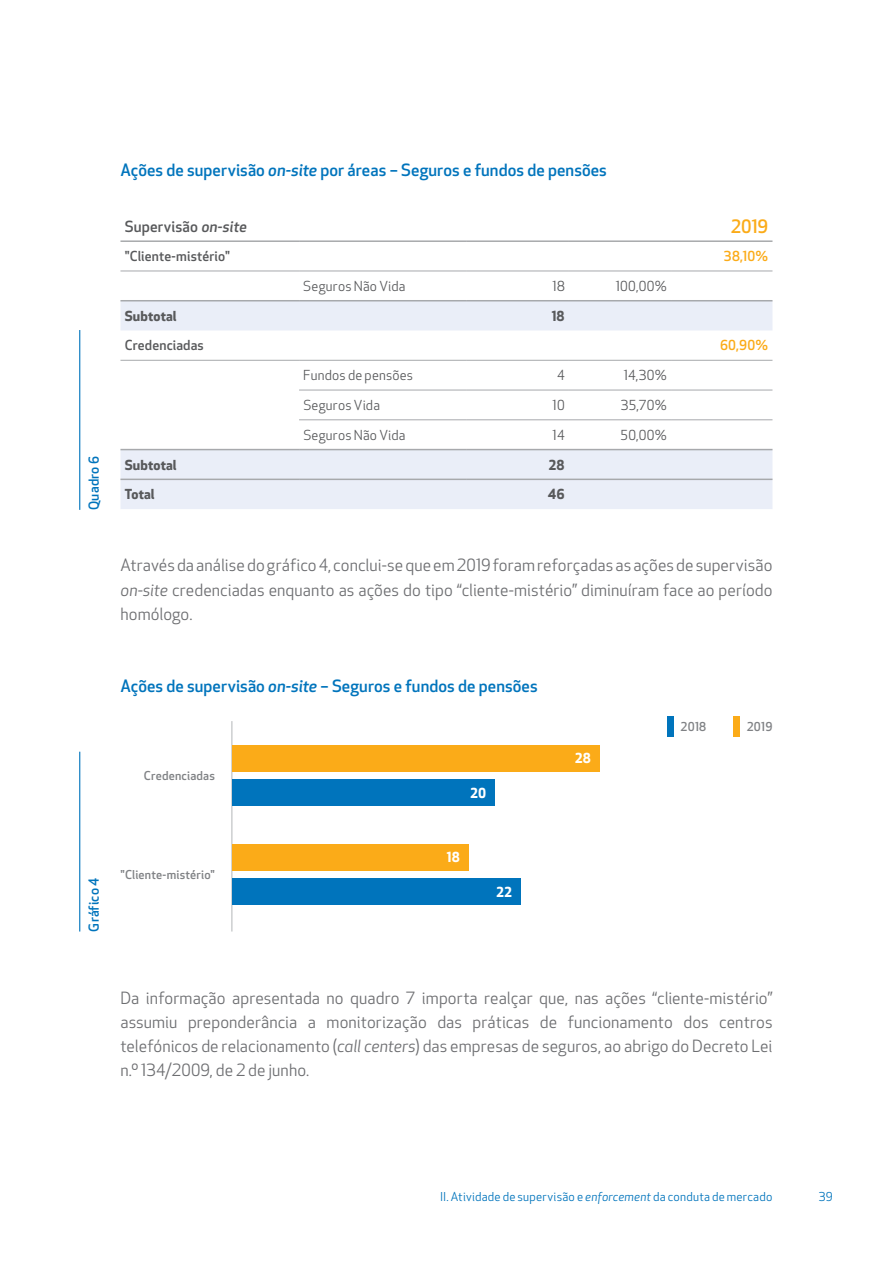
<style>
.page{position:relative;width:893px;height:1263px;background:#fff}
.page>*{position:absolute;margin:0;border:0;box-sizing:border-box;transform-origin:0 0}
.t1{font:500 18px "Apex New";color:#fbab18}
.t2{font:16.5px/24px "Apex New";letter-spacing:.005em;color:#6d6e71;text-align:justify}
.t3{font:500 16.5px "Apex New";letter-spacing:.005em;color:#0074bc}
.t4{font:500 15px "Apex New";letter-spacing:.01em;color:#58595b}
.t5{font:13.5px "Apex New";letter-spacing:.015em;color:#58595b}
.t6{font:500 13.5px "Apex New";letter-spacing:.01em;color:#58595b}
.t7{font:700 13.5px "Apex New";letter-spacing:.01em;color:#58595b}
.t8{font:500 13.5px "Apex New";letter-spacing:.015em;color:#0074bc}
.t9{font:500 13.5px "Apex New";letter-spacing:.015em;color:#fbab18}
.t10{font:700 13.5px "Apex New";color:#fff}
.t11{font:12px "Apex New";letter-spacing:.02em;color:#0074bc}
.t12{font:500 12px "Apex New";letter-spacing:.015em;color:#808285}
.s1{font-style:italic}
</style>
<div class="page">
<hr style="left:79px;top:330px;width:1px;height:180px;background:#0074bc">
<svg style="left:120px;top:301px;width:652px;height:208px"></svg>
<hr style="left:299px;top:390px;width:168px;height:1px;background:#a7a9ac">
<hr style="left:467px;top:390px;width:102px;height:1px;background:#a7a9ac">
<hr style="left:569px;top:390px;width:102px;height:1px;background:#a7a9ac">
<hr style="left:671px;top:390px;width:101px;height:1px;background:#a7a9ac">
<hr style="left:299px;top:420px;width:168px;height:1px;background:#a7a9ac">
<hr style="left:467px;top:420px;width:102px;height:1px;background:#a7a9ac">
<hr style="left:569px;top:420px;width:102px;height:1px;background:#a7a9ac">
<hr style="left:671px;top:420px;width:101px;height:1px;background:#a7a9ac">
<hr style="left:120px;top:300px;width:179px;height:1px;background:#a7a9ac">
<hr style="left:299px;top:300px;width:168px;height:1px;background:#a7a9ac">
<hr style="left:467px;top:300px;width:102px;height:1px;background:#a7a9ac">
<hr style="left:569px;top:300px;width:102px;height:1px;background:#a7a9ac">
<hr style="left:671px;top:300px;width:101px;height:1px;background:#a7a9ac">
<hr style="left:120px;top:449px;width:179px;height:1px;background:#a7a9ac">
<hr style="left:299px;top:449px;width:168px;height:1px;background:#a7a9ac">
<hr style="left:467px;top:449px;width:102px;height:1px;background:#a7a9ac">
<hr style="left:569px;top:449px;width:102px;height:1px;background:#a7a9ac">
<hr style="left:671px;top:449px;width:101px;height:1px;background:#a7a9ac">
<hr style="left:120px;top:479px;width:179px;height:1px;background:#a7a9ac">
<hr style="left:299px;top:479px;width:168px;height:1px;background:#a7a9ac">
<hr style="left:467px;top:479px;width:102px;height:1px;background:#a7a9ac">
<hr style="left:569px;top:479px;width:102px;height:1px;background:#a7a9ac">
<hr style="left:671px;top:479px;width:101px;height:1px;background:#a7a9ac">
<hr style="left:120px;top:271px;width:179px;height:1px;background:#a7a9ac">
<hr style="left:299px;top:271px;width:168px;height:1px;background:#a7a9ac">
<hr style="left:467px;top:271px;width:102px;height:1px;background:#a7a9ac">
<hr style="left:569px;top:271px;width:102px;height:1px;background:#a7a9ac">
<hr style="left:671px;top:271px;width:101px;height:1px;background:#a7a9ac">
<hr style="left:120px;top:360px;width:179px;height:1px;background:#a7a9ac">
<hr style="left:299px;top:360px;width:168px;height:1px;background:#a7a9ac">
<hr style="left:467px;top:360px;width:102px;height:1px;background:#a7a9ac">
<hr style="left:569px;top:360px;width:102px;height:1px;background:#a7a9ac">
<hr style="left:671px;top:360px;width:101px;height:1px;background:#a7a9ac">
<hr style="left:120px;top:240px;width:179px;height:2px;background:#a7a9ac">
<hr style="left:299px;top:240px;width:168px;height:2px;background:#a7a9ac">
<hr style="left:467px;top:240px;width:102px;height:2px;background:#a7a9ac">
<hr style="left:569px;top:240px;width:102px;height:2px;background:#a7a9ac">
<hr style="left:671px;top:240px;width:101px;height:2px;background:#a7a9ac">
<hr style="left:231px;top:721px;width:1px;height:210px;background:#bcbec0">
<hr style="left:79px;top:752px;width:1px;height:179px;background:#0074bc">
<div style="left:232px;top:745px;width:368px;height:27px;background:#fbab18"></div>
<div style="left:232px;top:779px;width:263px;height:27px;background:#0074bc"></div>
<div style="left:232px;top:844px;width:236px;height:26px;background:#fbab18"></div>
<div style="left:232px;top:878px;width:289px;height:27px;background:#0074bc"></div>
<div style="left:667px;top:717px;width:7px;height:20px;background:#0074bc"></div>
<div style="left:734px;top:717px;width:6px;height:20px;background:#fbab18"></div>
<p class="t8" style="left:85px;top:510px;width:55px;rotate:-90deg">Quadro 6</p>
<p class="t3" style="left:120px;top:159px;width:488px">Ações de supervisão <span class="s1">on-site</span> por áreas – Seguros e fundos de pensões</p>
<p class="t4" style="left:125px;top:216px;width:126px">Supervisão on-site</p>
<p class="t1" style="left:731px;top:214px;width:39px">2019</p>
<p class="t6" style="left:125px;top:247px;width:107px">"Cliente-mistério"</p>
<p class="t9" style="left:724px;top:247px;width:46px">38,10%</p>
<p class="t5" style="left:303px;top:277px;width:104px">Seguros Não Vida</p>
<p class="t5" style="left:552px;top:277px;width:14px">18</p>
<p class="t5" style="left:616px;top:277px;width:52px">100,00%</p>
<p class="t7" style="left:125px;top:306px;width:53px">Subtotal</p>
<p class="t7" style="left:552px;top:306px;width:14px">18</p>
<p class="t6" style="left:125px;top:336px;width:81px">Credenciadas</p>
<p class="t9" style="left:720px;top:336px;width:50px">60,90%</p>
<p class="t5" style="left:303px;top:367px;width:111px">Fundos de pensões</p>
<p class="t5" style="left:557px;top:367px;width:9px">4</p>
<p class="t5" style="left:624px;top:367px;width:45px">14,30%</p>
<p class="t5" style="left:303px;top:397px;width:78px">Seguros Vida</p>
<p class="t5" style="left:553px;top:397px;width:14px">10</p>
<p class="t5" style="left:621px;top:397px;width:47px">35,70%</p>
<p class="t5" style="left:303px;top:426px;width:104px">Seguros Não Vida</p>
<p class="t5" style="left:553px;top:426px;width:14px">14</p>
<p class="t5" style="left:620px;top:426px;width:48px">50,00%</p>
<p class="t7" style="left:125px;top:455px;width:53px">Subtotal</p>
<p class="t7" style="left:548px;top:455px;width:18px">28</p>
<p class="t7" style="left:125px;top:485px;width:31px">Total</p>
<p class="t7" style="left:548px;top:485px;width:18px">46</p>
<p class="t2" style="left:120px;top:553px;width:654px">Através da análise do gráfico 4, conclui-se que em 2019 foram reforçadas as ações de supervisão <span class="s1">on-site</span> credenciadas enquanto as ações do tipo “cliente-mistério” diminuíram face ao período homólogo.</p>
<p class="t3" style="left:120px;top:674px;width:419px">Ações de supervisão <span class="s1">on-site</span> – Seguros e fundos de pensões</p>
<p class="t12" style="left:144px;top:768px;width:73px">Credenciadas</p>
<p class="t8" style="left:85px;top:931px;width:56px;rotate:-90deg">Gráfico 4</p>
<p class="t12" style="left:120px;top:866px;width:96px">"Cliente-mistério"</p>
<p class="t10" style="left:470px;top:783px;width:18px">20</p>
<p class="t10" style="left:447px;top:847px;width:14px">18</p>
<p class="t10" style="left:496px;top:882px;width:18px">22</p>
<p class="t10" style="left:575px;top:749px;width:18px">28</p>
<p class="t12" style="left:681px;top:719px;width:27px">2018</p>
<p class="t12" style="left:747px;top:719px;width:27px">2019</p>
<p class="t2" style="left:120px;top:985px;width:654px">Da informação apresentada no quadro 7 importa realçar que, nas ações “cliente-mistério” assumiu preponderância a monitorização das práticas de funcionamento dos centros telefónicos de relacionamento (<span class="s1">call centers</span>) das empresas de seguros, ao abrigo do Decreto Lei n.º 134/2009, de 2 de junho.</p>
<p class="t11" style="left:440px;top:1189px;width:334px">II. Atividade de supervisão e <span class="s1">enforcement</span> da conduta de mercado</p>
<p class="t11" style="left:819px;top:1189px;width:15px">39</p>
</div>
